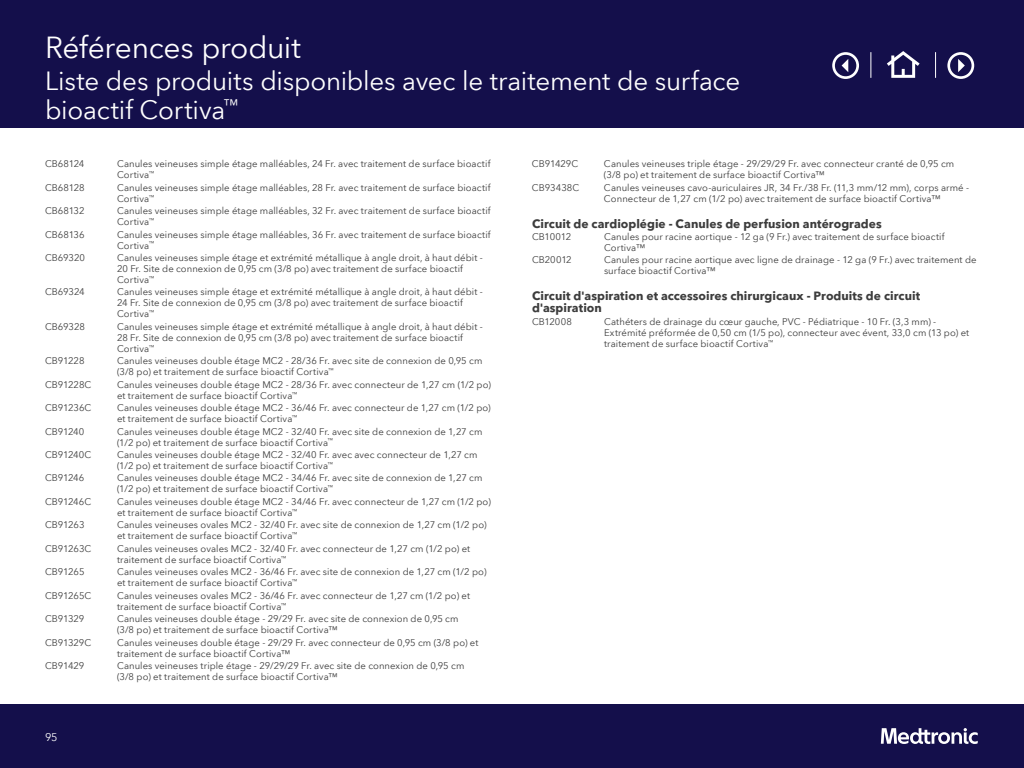
<style>
.page{position:relative;width:1024px;height:768px;background:#fff}
.page>*{position:absolute;margin:0;border:0;box-sizing:border-box;transform-origin:0 0}
.t1{font:30px "Avenir Next World";letter-spacing:-.015em;color:#fff}
.t2{font:26px/28.6px "Avenir Next World";letter-spacing:-.01em;color:#fff}
.t3{font:700 12px/12px "Avenir Next World";color:#3c3c3c}
.t4{font:10.9px "Avenir Next World";color:#fff}
.t5{font:9.5px/11px "Avenir Next World";letter-spacing:.005em;color:#3c3c3c}
.t6{font:9.5px "Avenir Next World";letter-spacing:-.015em;color:#3c3c3c}
.t7{font:9.5px "Avenir Next World";letter-spacing:-.035em;color:#3c3c3c}
</style>
<div class="page">
<div style="left:0;top:704px;width:1024px;height:64px;background:#140f4b"></div>
<div style="left:0;top:0;width:1024px;height:128px;background:#140f4b"></div>
<svg style="left:881px;top:728px;width:97px;height:16px"></svg>
<svg style="left:887px;top:51px;width:33px;height:27px"></svg>
<svg style="left:947px;top:52px;width:27px;height:27px"></svg>
<svg style="left:832px;top:52px;width:27px;height:27px"></svg>
<svg style="left:871px;top:52px;width:1px;height:26px"></svg>
<svg style="left:935px;top:52px;width:1px;height:26px"></svg>
<h1 class="t1" style="left:45px;top:23px;width:258px">Références produit</h1>
<h2 class="t2" style="left:45px;top:67px;width:697px">Liste des produits disponibles avec le traitement de surface bioactif Cortiva<sup>™</sup></h2>
<p class="t6" style="left:45px;top:156px;width:41px">CB68124</p>
<p class="t5" style="left:117px;top:159px;width:375px">Canules veineuses simple étage malléables, 24 Fr. avec traitement de surface bioactif<br>Cortiva<sup>™</sup></p>
<p class="t5" style="left:45px;top:182px;width:41px">CB68128</p>
<p class="t5" style="left:117px;top:182px;width:375px">Canules veineuses simple étage malléables, 28 Fr. avec traitement de surface bioactif<br>Cortiva<sup>™</sup></p>
<p class="t5" style="left:45px;top:205px;width:41px">CB68132</p>
<p class="t5" style="left:117px;top:205px;width:375px">Canules veineuses simple étage malléables, 32 Fr. avec traitement de surface bioactif<br>Cortiva<sup>™</sup></p>
<p class="t5" style="left:45px;top:229px;width:41px">CB68136</p>
<p class="t5" style="left:117px;top:229px;width:375px">Canules veineuses simple étage malléables, 36 Fr. avec traitement de surface bioactif<br>Cortiva<sup>™</sup></p>
<p class="t5" style="left:45px;top:252px;width:41px">CB69320</p>
<p class="t5" style="left:117px;top:252px;width:367px">Canules veineuses simple étage et extrémité métallique à angle droit, à haut débit -<br>20 Fr. Site de connexion de 0,95 cm (3/8 po) avec traitement de surface bioactif<br>Cortiva<sup>™</sup></p>
<p class="t5" style="left:45px;top:287px;width:41px">CB69324</p>
<p class="t5" style="left:117px;top:287px;width:367px">Canules veineuses simple étage et extrémité métallique à angle droit, à haut débit -<br>24 Fr. Site de connexion de 0,95 cm (3/8 po) avec traitement de surface bioactif<br>Cortiva<sup>™</sup></p>
<p class="t5" style="left:45px;top:321px;width:41px">CB69328</p>
<p class="t5" style="left:117px;top:321px;width:367px">Canules veineuses simple étage et extrémité métallique à angle droit, à haut débit -<br>28 Fr. Site de connexion de 0,95 cm (3/8 po) avec traitement de surface bioactif<br>Cortiva<sup>™</sup></p>
<p class="t6" style="left:45px;top:353px;width:41px">CB91228</p>
<p class="t5" style="left:117px;top:356px;width:367px">Canules veineuses double étage MC2 - 28/36 Fr. avec site de connexion de 0,95 cm (3/8 po) et traitement de surface bioactif Cortiva<sup>™</sup></p>
<p class="t6" style="left:45px;top:377px;width:48px">CB91228C</p>
<p class="t5" style="left:117px;top:379px;width:375px">Canules veineuses double étage MC2 - 28/36 Fr. avec connecteur de 1,27 cm (1/2 po) et traitement de surface bioactif Cortiva<sup>™</sup></p>
<p class="t5" style="left:45px;top:402px;width:48px">CB91236C</p>
<p class="t5" style="left:117px;top:402px;width:375px">Canules veineuses double étage MC2 - 36/46 Fr. avec connecteur de 1,27 cm (1/2 po) et traitement de surface bioactif Cortiva<sup>™</sup></p>
<p class="t6" style="left:45px;top:424px;width:41px">CB91240</p>
<p class="t5" style="left:117px;top:426px;width:367px">Canules veineuses double étage MC2 - 32/40 Fr. avec site de connexion de 1,27 cm (1/2 po) et traitement de surface bioactif Cortiva<sup>™</sup></p>
<p class="t6" style="left:45px;top:447px;width:48px">CB91240C</p>
<p class="t5" style="left:117px;top:449px;width:362px">Canules veineuses double étage MC2 - 32/40 Fr. avec avec connecteur de 1,27 cm (1/2 po) et traitement de surface bioactif Cortiva<sup>™</sup></p>
<p class="t6" style="left:45px;top:471px;width:41px">CB91246</p>
<p class="t5" style="left:117px;top:473px;width:367px">Canules veineuses double étage MC2 - 34/46 Fr. avec site de connexion de 1,27 cm (1/2 po) et traitement de surface bioactif Cortiva<sup>™</sup></p>
<p class="t6" style="left:45px;top:494px;width:48px">CB91246C</p>
<p class="t5" style="left:117px;top:496px;width:375px">Canules veineuses double étage MC2 - 34/46 Fr. avec connecteur de 1,27 cm (1/2 po) et traitement de surface bioactif Cortiva<sup>™</sup></p>
<p class="t6" style="left:45px;top:517px;width:41px">CB91263</p>
<p class="t5" style="left:117px;top:520px;width:371px">Canules veineuses ovales MC2 - 32/40 Fr. avec site de connexion de 1,27 cm (1/2 po) et traitement de surface bioactif Cortiva<sup>™</sup></p>
<p class="t6" style="left:45px;top:541px;width:48px">CB91263C</p>
<p class="t5" style="left:117px;top:543px;width:355px">Canules veineuses ovales MC2 - 32/40 Fr. avec connecteur de 1,27 cm (1/2 po) et traitement de surface bioactif Cortiva<sup>™</sup></p>
<p class="t6" style="left:45px;top:564px;width:41px">CB91265</p>
<p class="t5" style="left:117px;top:567px;width:371px">Canules veineuses ovales MC2 - 36/46 Fr. avec site de connexion de 1,27 cm (1/2 po) et traitement de surface bioactif Cortiva<sup>™</sup></p>
<p class="t6" style="left:45px;top:588px;width:48px">CB91265C</p>
<p class="t5" style="left:117px;top:590px;width:355px">Canules veineuses ovales MC2 - 36/46 Fr. avec connecteur de 1,27 cm (1/2 po) et traitement de surface bioactif Cortiva<sup>™</sup></p>
<p class="t5" style="left:45px;top:613px;width:41px">CB91329</p>
<p class="t5" style="left:117px;top:613px;width:343px">Canules veineuses double étage - 29/29 Fr. avec site de connexion de 0,95 cm (3/8 po) et traitement de surface bioactif Cortiva™</p>
<p class="t5" style="left:45px;top:637px;width:48px">CB91329C</p>
<p class="t5" style="left:117px;top:637px;width:363px">Canules veineuses double étage - 29/29 Fr. avec connecteur de 0,95 cm (3/8 po) et traitement de surface bioactif Cortiva™</p>
<p class="t6" style="left:45px;top:658px;width:41px">CB91429</p>
<p class="t5" style="left:117px;top:660px;width:349px">Canules veineuses triple étage - 29/29/29 Fr. avec site de connexion de 0,95 cm (3/8 po) et traitement de surface bioactif Cortiva™</p>
<p class="t4" style="left:45px;top:728px;width:14px">95</p>
<p class="t6" style="left:532px;top:156px;width:48px">CB91429C</p>
<p class="t5" style="left:604px;top:158px;width:352px">Canules veineuses triple étage - 29/29/29 Fr. avec connecteur cranté de 0,95 cm (3/8 po) et traitement de surface bioactif Cortiva™</p>
<p class="t5" style="left:532px;top:182px;width:49px">CB93438C</p>
<p class="t5" style="left:604px;top:182px;width:367px">Canules veineuses cavo-auriculaires JR, 34 Fr./38 Fr. (11,3 mm/12 mm), corps armé -<br>Connecteur de 1,27 cm (1/2 po) avec traitement de surface bioactif Cortiva™</p>
<p class="t3" style="left:532px;top:217px;width:351px">Circuit de cardioplégie - Canules de perfusion antérogrades</p>
<p class="t7" style="left:532px;top:229px;width:41px">CB10012</p>
<p class="t5" style="left:604px;top:231px;width:342px">Canules pour racine aortique - 12 ga (9 Fr.) avec traitement de surface bioactif<br>Cortiva™</p>
<p class="t5" style="left:532px;top:255px;width:41px">CB20012</p>
<p class="t5" style="left:604px;top:255px;width:374px">Canules pour racine aortique avec ligne de drainage - 12 ga (9 Fr.) avec traitement de surface bioactif Cortiva™</p>
<p class="t3" style="left:532px;top:290px;width:390px">Circuit d'aspiration et accessoires chirurgicaux - Produits de circuit d'aspiration</p>
<p class="t5" style="left:532px;top:316px;width:41px">CB12008</p>
<p class="t5" style="left:604px;top:316px;width:367px">Cathéters de drainage du cœur gauche, PVC - Pédiatrique - 10 Fr. (3,3 mm) -<br>Extrémité préformée de 0,50 cm (1/5 po), connecteur avec évent, 33,0 cm (13 po) et traitement de surface bioactif Cortiva<sup>™</sup></p>
</div>
